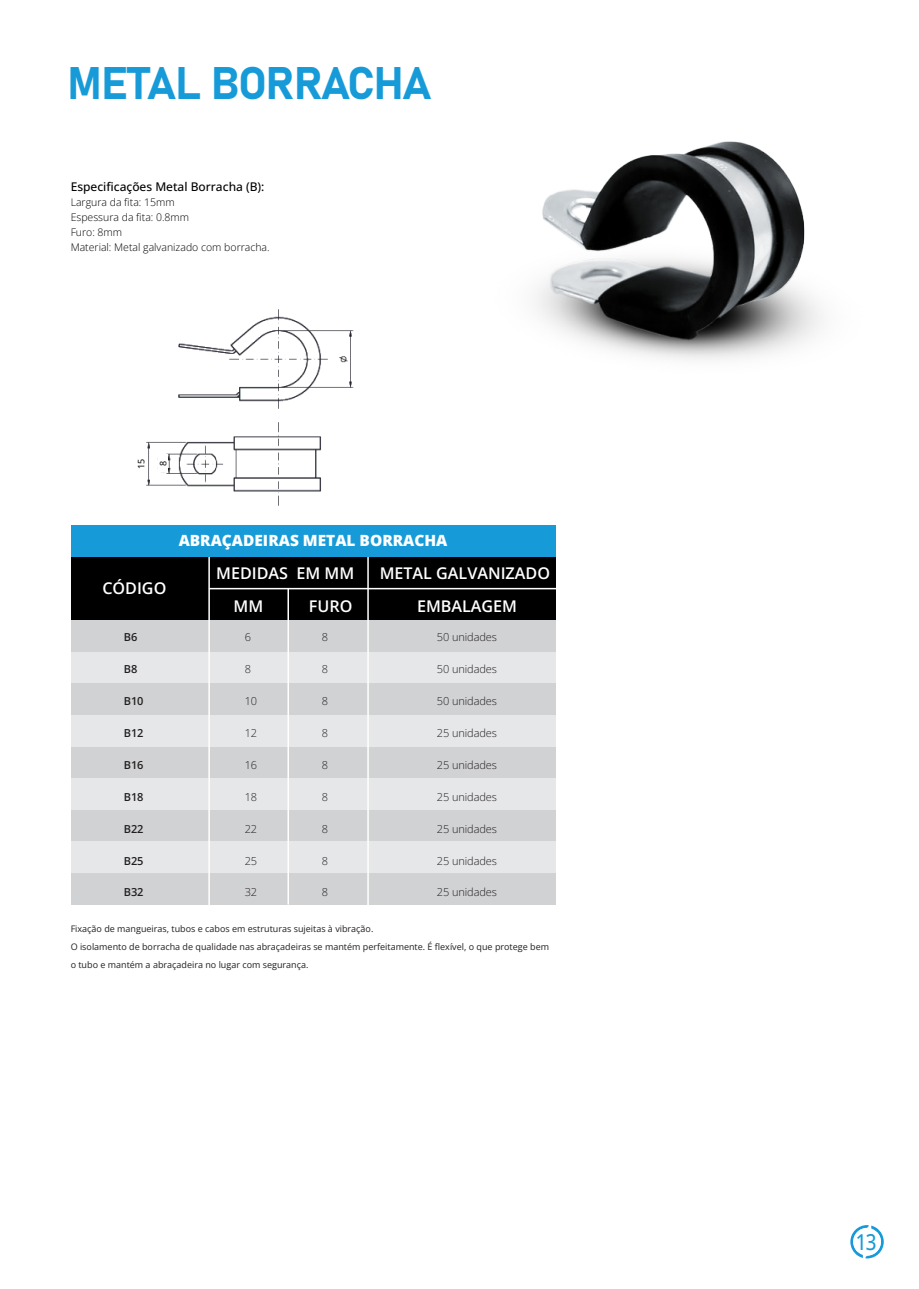
<style>
.page{position:relative;width:919px;height:1289px;background:#fff}
.page>*{position:absolute;margin:0;border:0;box-sizing:border-box;transform-origin:0 0}
.t1{font:45px "Bahnschrift";letter-spacing:-.035em;color:#179bd8}
.t2{font:500 21.9px "Open Sans";color:#179bd8;scale:.86 1}
.t3{font:600 16.05px/32.4px "Open Sans";color:#fff}
.t4{font:800 15.45px "Open Sans";color:#fff}
.t5{font:500 12px "Open Sans";color:#000001}
.t6{font:300 10.95px "Open Sans";letter-spacing:-.01em;color:#231f20}
.t7{font:600 10.95px "Open Sans";letter-spacing:-.01em;color:#231f20}
.t8{font:300 10.5px/15px "Open Sans";color:#000001}
.t9{font:9px/18px "Open Sans";color:#231f20}
.t10{font:500 9px "Open Sans";color:#231f20}
</style>
<div class="page">
<div style="left:71px;top:525px;width:484px;height:32px;background:#179bd8"></div>
<div style="left:71px;top:557px;width:484px;height:63px;background:#000001"></div>
<div style="left:71px;top:620px;width:484px;height:31px;background:#d1d2d4"></div>
<div style="left:71px;top:652px;width:484px;height:31px;background:#e6e7e9"></div>
<div style="left:71px;top:683px;width:484px;height:32px;background:#d1d2d4"></div>
<div style="left:71px;top:715px;width:484px;height:32px;background:#e6e7e9"></div>
<div style="left:71px;top:747px;width:484px;height:31px;background:#d1d2d4"></div>
<div style="left:71px;top:778px;width:484px;height:31px;background:#e6e7e9"></div>
<div style="left:71px;top:809px;width:484px;height:32px;background:#d1d2d4"></div>
<div style="left:71px;top:841px;width:484px;height:32px;background:#e6e7e9"></div>
<div style="left:71px;top:873px;width:484px;height:31px;background:#d1d2d4"></div>
<hr style="left:209px;top:588px;width:370px;height:1px;background:#fff">
<hr style="left:208px;top:557px;width:2px;height:355px;background:#fff">
<hr style="left:367px;top:557px;width:2px;height:352px;background:#fff">
<hr style="left:287px;top:588px;width:2px;height:316px;background:#fff">
<img style="left:536px;top:141px;width:287px;height:219px">
<img style="left:146px;top:309px;width:208px;height:196px">
<div style="left:158px;top:454px;width:10px;height:18px;background:#fff"></div>
<svg style="left:850px;top:1225px;width:33px;height:33px"></svg>
<div style="left:853px;top:1227px;width:27px;height:28px;background:#fff;border-radius:50%"></div>
<h1 class="t1" style="left:67px;top:49px;width:366px">METAL BORRACHA</h1>
<h3 class="t5" style="left:71px;top:178px;width:195px">Especificações Metal Borracha (B):</h3>
<p class="t8" style="left:71px;top:194px;width:200px">Largura da fita: 15mm<br>Espessura da fita: 0.8mm<br>Furo: 8mm<br>Material: Metal galvanizado com borracha.</p>
<p class="t10" style="left:135px;top:469px;width:11px;rotate:-90deg">15</p>
<p class="t10" style="left:157px;top:466px;width:7px;rotate:-90deg">8</p>
<h3 class="t4" style="left:179px;top:530px;width:270px">ABRAÇADEIRAS METAL BORRACHA</h3>
<h3 class="t3" style="left:102px;top:571px;width:65px">CÓDIGO</h3>
<h3 class="t3" style="left:233px;top:557px;width:122px;text-indent:-17px">MEDIDAS EM MM<br>MM</h3>
<h3 class="t3" style="left:309px;top:589px;width:45px">FURO</h3>
<p class="t7" style="left:124px;top:629px;width:15px">B6</p>
<p class="t7" style="left:124px;top:661px;width:15px">B8</p>
<p class="t7" style="left:124px;top:693px;width:21px">B10</p>
<p class="t7" style="left:124px;top:725px;width:21px">B12</p>
<p class="t7" style="left:124px;top:757px;width:21px">B16</p>
<p class="t7" style="left:124px;top:789px;width:21px">B18</p>
<p class="t7" style="left:124px;top:821px;width:21px">B22</p>
<p class="t7" style="left:124px;top:853px;width:21px">B25</p>
<p class="t7" style="left:124px;top:885px;width:21px">B32</p>
<p class="t6" style="left:245px;top:629px;width:8px">6</p>
<p class="t6" style="left:245px;top:661px;width:8px">8</p>
<p class="t6" style="left:245px;top:693px;width:14px">10</p>
<p class="t6" style="left:245px;top:725px;width:14px">12</p>
<p class="t6" style="left:245px;top:757px;width:14px">16</p>
<p class="t6" style="left:245px;top:789px;width:14px">18</p>
<p class="t6" style="left:245px;top:821px;width:14px">22</p>
<p class="t6" style="left:245px;top:853px;width:14px">25</p>
<p class="t6" style="left:245px;top:885px;width:14px">32</p>
<p class="t6" style="left:322px;top:629px;width:8px">8</p>
<p class="t6" style="left:322px;top:661px;width:8px">8</p>
<p class="t6" style="left:322px;top:693px;width:8px">8</p>
<p class="t6" style="left:322px;top:725px;width:8px">8</p>
<p class="t6" style="left:322px;top:757px;width:8px">8</p>
<p class="t6" style="left:322px;top:789px;width:8px">8</p>
<p class="t6" style="left:322px;top:821px;width:8px">8</p>
<p class="t6" style="left:322px;top:853px;width:8px">8</p>
<p class="t6" style="left:322px;top:885px;width:8px">8</p>
<h3 class="t3" style="left:379px;top:557px;width:172px;text-align:center">METAL GALVANIZADO<br>EMBALAGEM</h3>
<p class="t6" style="left:437px;top:629px;width:61px">50 unidades</p>
<p class="t6" style="left:437px;top:661px;width:61px">50 unidades</p>
<p class="t6" style="left:437px;top:693px;width:61px">50 unidades</p>
<p class="t6" style="left:437px;top:725px;width:61px">25 unidades</p>
<p class="t6" style="left:437px;top:757px;width:61px">25 unidades</p>
<p class="t6" style="left:437px;top:789px;width:61px">25 unidades</p>
<p class="t6" style="left:437px;top:821px;width:61px">25 unidades</p>
<p class="t6" style="left:437px;top:853px;width:61px">25 unidades</p>
<p class="t6" style="left:437px;top:885px;width:61px">25 unidades</p>
<p class="t9" style="left:71px;top:919px;width:480px">Fixação de mangueiras, tubos e cabos em estruturas sujeitas à vibração.<br>O isolamento de borracha de qualidade nas abraçadeiras se mantém perfeitamente. É flexível, o que protege bem o tubo e mantém a abraçadeira no lugar com segurança.</p>
<h2 class="t2" style="left:855px;top:1227px;width:25px">1 3<sup>1</sup></h2>
</div>
